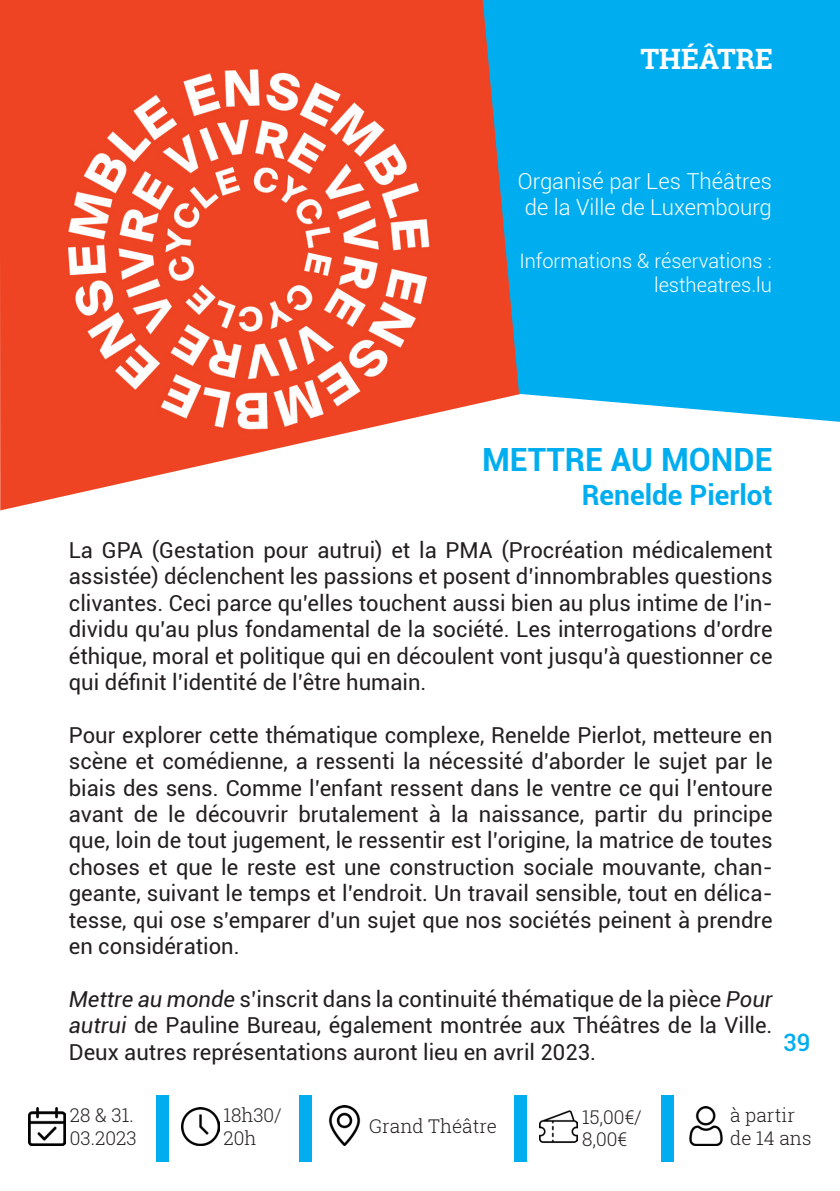
<style>
.page{position:relative;width:840px;height:1191px;background:#fff}
.page>*{position:absolute;margin:0;border:0;box-sizing:border-box;transform-origin:0 0}
.t1{font:700 32px "Roboto";color:#00aeef}
.t2{font:700 28px "Roboto";color:#00aeef}
.t3{font:700 28px "Roboto Slab";color:#fff}
.t4{font:500 24px "Roboto";color:#00aeef}
.t5{font:22px/26.4px "Roboto";color:#231f20;text-align:justify}
.t6{font:300 22px "Roboto";color:#fff}
.t7{font:300 20px "Roboto";color:#fff}
.t8{font:300 19px "Roboto Slab";color:#231f20}
.s1{font-style:italic}
</style>
<div class="page">
<img style="left:0;top:0;width:482px;height:510px">
<svg style="left:482px;top:0;width:357px;height:422px;background:#15abe5"></svg>
<div style="left:156px;top:1095px;width:13px;height:66px;background:#00aeef"></div>
<img style="left:28px;top:1107px;width:38px;height:38px">
<img style="left:181px;top:1107px;width:38px;height:38px">
<img style="left:328px;top:1105px;width:33px;height:40px">
<img style="left:539px;top:1110px;width:38px;height:33px">
<div style="left:299px;top:1095px;width:13px;height:66px;background:#00aeef"></div>
<div style="left:514px;top:1095px;width:13px;height:66px;background:#00aeef"></div>
<img style="left:689px;top:1106px;width:34px;height:40px">
<div style="left:660px;top:1095px;width:13px;height:66px;background:#00aeef"></div>
<p class="t3" style="left:640px;top:39px;width:134px">THÉÂTRE</p>
<p class="t6" style="left:517px;top:166px;width:255px">Organisé par Les Théâtres</p>
<p class="t6" style="left:524px;top:192px;width:248px">de la Ville de Luxembourg</p>
<p class="t7" style="left:519px;top:247px;width:254px">Informations &amp; réservations :</p>
<p class="t7" style="left:653px;top:271px;width:119px">lestheatres.lu</p>
<p class="t1" style="left:482px;top:437px;width:292px">METTRE AU MONDE</p>
<p class="t2" style="left:581px;top:475px;width:192px">Renelde Pierlot</p>
<p class="t5" style="left:69px;top:536px;width:704px">La GPA (Gestation pour autrui) et la PMA (Procréation médicalement assistée) déclenchent les passions et posent d’innombrables questions clivantes. Ceci parce qu’elles touchent aussi bien au plus intime de l’in&shy;dividu qu’au plus fondamental de la société. Les interrogations d’ordre éthique, moral et politique qui en découlent vont jusqu’à questionner ce qui définit l’identité de l’être humain.</p>
<p class="t5" style="left:69px;top:721px;width:704px">Pour explorer cette thématique complexe, Renelde Pierlot, metteure en scène et comédienne, a ressenti la nécessité d’aborder le sujet par le biais des sens. Comme l’enfant ressent dans le ventre ce qui l’entoure avant de le découvrir brutalement à la naissance, partir du principe que, loin de tout jugement, le ressentir est l’origine, la matrice de toutes choses et que le reste est une construction sociale mouvante, chan&shy;geante, suivant le temps et l’endroit. Un travail sensible, tout en délica&shy;tesse, qui ose s’emparer d’un sujet que nos sociétés peinent à prendre en considération.</p>
<p class="t5" style="left:69px;top:985px;width:704px"><span class="s1">Mettre au monde</span> s’inscrit dans la continuité thématique de la pièce <span class="s1">Pour autrui</span> de Pauline Bureau, également montrée aux Théâtres de la Ville.<br>Deux autres représentations auront lieu en avril 2023.</p>
<p class="t4" style="left:782px;top:1025px;width:29px">39</p>
<p class="t8" style="left:70px;top:1102px;width:65px">28 &amp; 31.</p>
<p class="t8" style="left:70px;top:1124px;width:68px">03.2023</p>
<p class="t8" style="left:223px;top:1102px;width:60px">18h30/</p>
<p class="t8" style="left:223px;top:1124px;width:34px">20h</p>
<p class="t8" style="left:369px;top:1112px;width:129px">Grand Théâtre</p>
<p class="t8" style="left:581px;top:1103px;width:61px">15,00€/</p>
<p class="t8" style="left:581px;top:1126px;width:47px">8,00€</p>
<p class="t8" style="left:729px;top:1102px;width:66px">à partir</p>
<p class="t8" style="left:729px;top:1125px;width:83px">de 14 ans</p>
</div>
